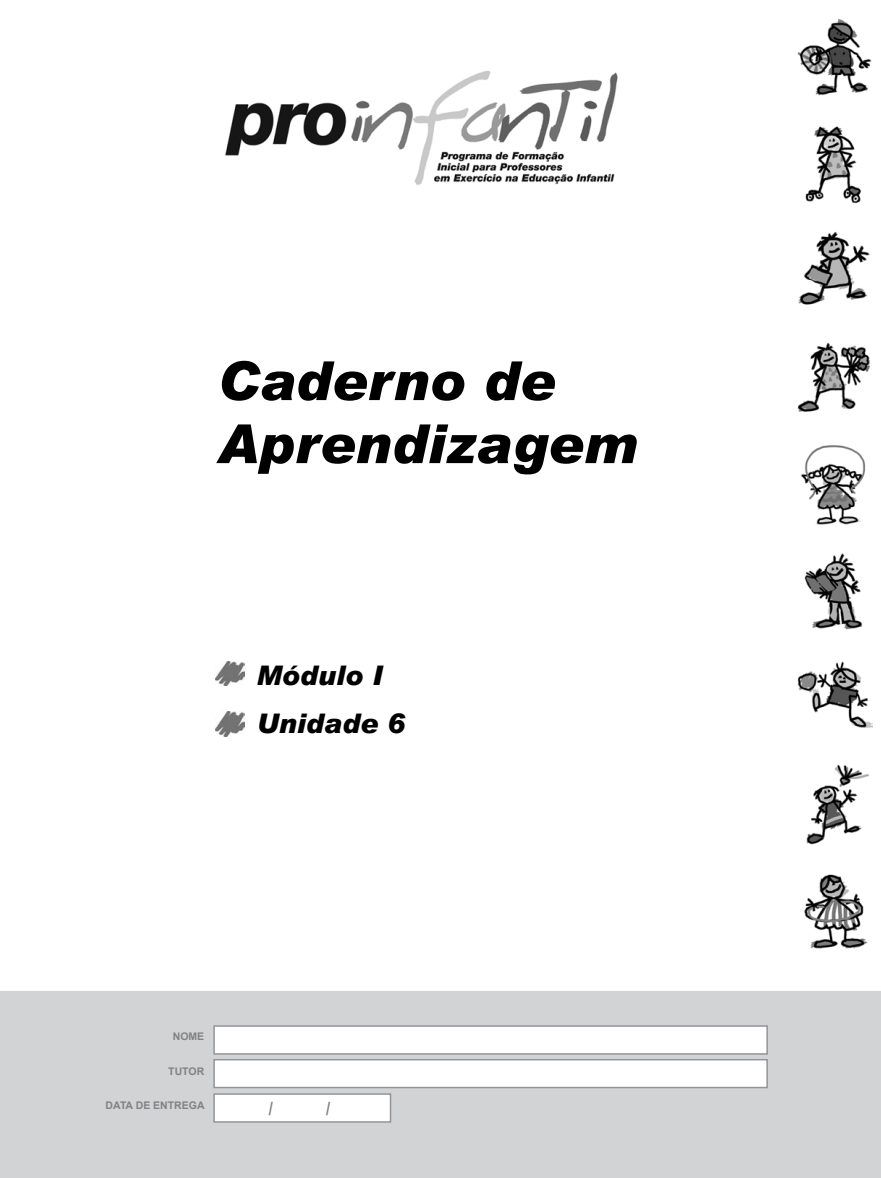
<style>
.page{position:relative;width:881px;height:1178px;background:#fff}
.page>*{position:absolute;margin:0;border:0;box-sizing:border-box;transform-origin:0 0}
.t1{font:italic 900 54px/63px "Arial";color:#000}
.t2{font:italic 900 27px/48px "Arial";color:#000}
.t3{font:700 18px "Arial Narrow";color:#808285}
.t4{font:700 10.5px "Arial";color:#808285}
</style>
<div class="page">
<div style="left:0;top:991px;width:880px;height:187px;background:#d1d3d4"></div>
<div style="left:213px;top:1025px;width:554px;height:30px;background:#fff;border:2px solid #939598"></div>
<div style="left:213px;top:1059px;width:554px;height:29px;background:#fff;border:2px solid #939598"></div>
<div style="left:213px;top:1093px;width:178px;height:30px;background:#fff;border:2px solid #939598"></div>
<img style="left:225px;top:70px;width:393px;height:115px">
<img style="left:801px;top:445px;width:65px;height:80px">
<img style="left:797px;top:18px;width:75px;height:78px">
<img style="left:806px;top:764px;width:64px;height:81px">
<img style="left:797px;top:661px;width:75px;height:67px">
<img style="left:797px;top:342px;width:73px;height:70px">
<img style="left:804px;top:874px;width:64px;height:75px">
<img style="left:804px;top:553px;width:59px;height:77px">
<img style="left:798px;top:232px;width:72px;height:73px">
<img style="left:805px;top:126px;width:57px;height:78px">
<img style="left:216px;top:661px;width:28px;height:25px">
<img style="left:216px;top:712px;width:28px;height:24px">
<h1 class="t1" style="left:217px;top:348px;width:422px">Caderno de<br>Aprendizagem</h1>
<h2 class="t2" style="left:256px;top:651px;width:150px">Módulo I<br>Unidade 6</h2>
<p class="t4" style="left:173px;top:1030px;width:33px">NOME</p>
<p class="t4" style="left:168px;top:1064px;width:37px">TUTOR</p>
<p class="t4" style="left:106px;top:1098px;width:100px">DATA DE ENTREGA</p>
<h3 class="t3" style="left:268px;top:1095px;width:6px">/</h3>
<h3 class="t3" style="left:326px;top:1095px;width:6px">/</h3>
</div>
